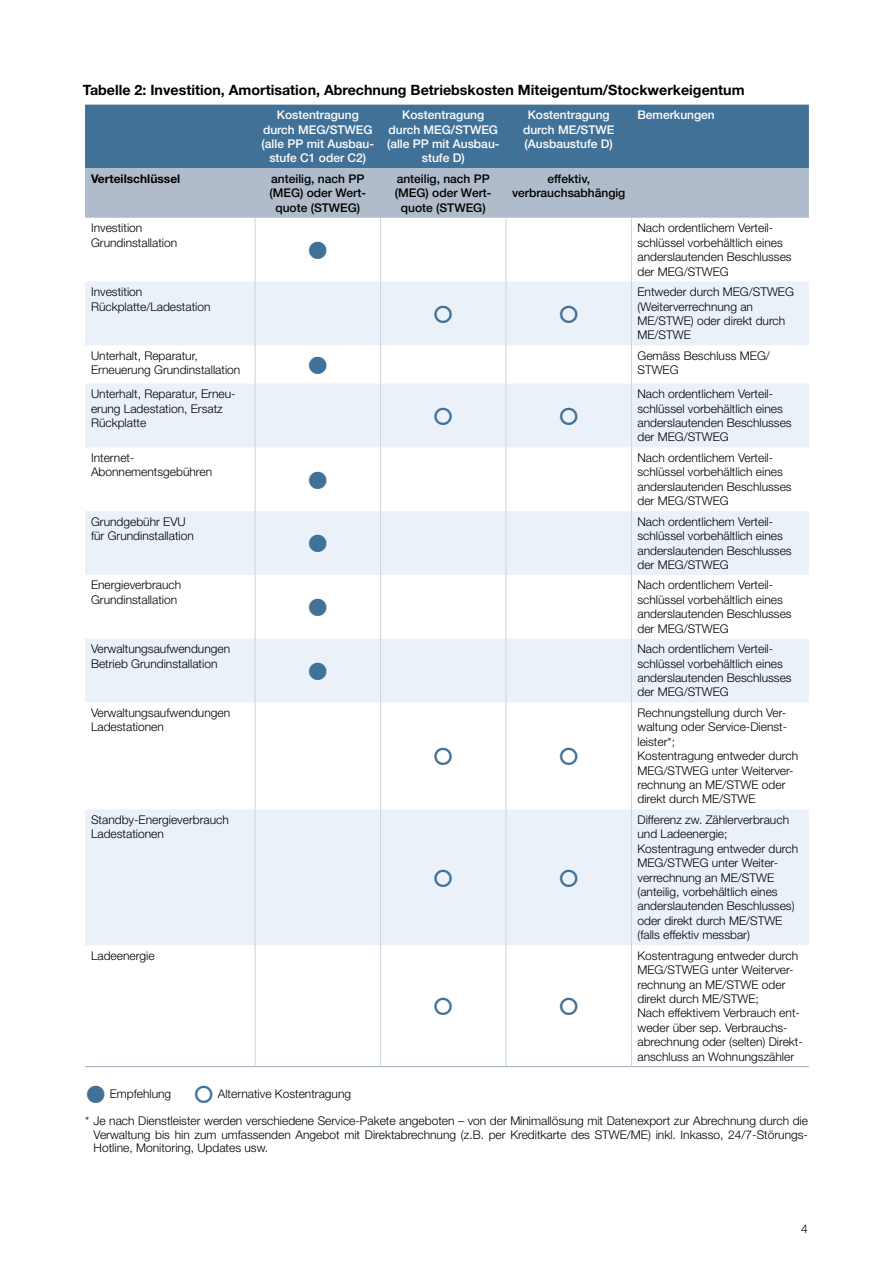
<style>
.page{position:relative;width:893px;height:1263px;background:#fff}
.page>*{position:absolute;margin:0;border:0;box-sizing:border-box;transform-origin:0 0}
.t1{font:700 14.25px "Helvetica Neue LT Std";color:#000}
.t2{font:300 12px/14.4px "Helvetica Neue LT Std";color:#000}
.t3{font:500 12px/14.4px "Helvetica Neue LT Std";color:#fff;text-align:center}
.t4{font:500 12px/14.4px "Helvetica Neue LT Std";color:#000;text-align:center}
.t5{font:700 12px "Helvetica Neue LT Std";color:#000}
</style>
<div class="page">
<div style="left:85px;top:105px;width:724px;height:63px;background:#427198"></div>
<div style="left:85px;top:168px;width:724px;height:50px;background:#b0bccb"></div>
<svg style="left:85px;top:282px;width:724px;height:663px;fill:#eaf1f9"></svg>
<hr style="left:255px;top:218px;width:1px;height:64px;background:#ced5de">
<hr style="left:380px;top:218px;width:1px;height:64px;background:#ced5de">
<hr style="left:506px;top:218px;width:1px;height:64px;background:#ced5de">
<hr style="left:631px;top:218px;width:1px;height:64px;background:#ced5de">
<hr style="left:255px;top:282px;width:1px;height:63px;background:#ced5de">
<hr style="left:380px;top:282px;width:1px;height:63px;background:#ced5de">
<hr style="left:506px;top:282px;width:1px;height:63px;background:#ced5de">
<hr style="left:631px;top:282px;width:1px;height:63px;background:#ced5de">
<hr style="left:255px;top:345px;width:1px;height:39px;background:#ced5de">
<hr style="left:380px;top:345px;width:1px;height:39px;background:#ced5de">
<hr style="left:506px;top:345px;width:1px;height:39px;background:#ced5de">
<hr style="left:631px;top:345px;width:1px;height:39px;background:#ced5de">
<hr style="left:255px;top:384px;width:1px;height:63px;background:#ced5de">
<hr style="left:380px;top:384px;width:1px;height:63px;background:#ced5de">
<hr style="left:506px;top:384px;width:1px;height:63px;background:#ced5de">
<hr style="left:631px;top:384px;width:1px;height:63px;background:#ced5de">
<hr style="left:255px;top:447px;width:1px;height:64px;background:#ced5de">
<hr style="left:380px;top:447px;width:1px;height:64px;background:#ced5de">
<hr style="left:506px;top:447px;width:1px;height:64px;background:#ced5de">
<hr style="left:631px;top:447px;width:1px;height:64px;background:#ced5de">
<hr style="left:255px;top:511px;width:1px;height:64px;background:#ced5de">
<hr style="left:380px;top:511px;width:1px;height:64px;background:#ced5de">
<hr style="left:506px;top:511px;width:1px;height:64px;background:#ced5de">
<hr style="left:631px;top:511px;width:1px;height:64px;background:#ced5de">
<hr style="left:255px;top:575px;width:1px;height:64px;background:#ced5de">
<hr style="left:380px;top:575px;width:1px;height:64px;background:#ced5de">
<hr style="left:506px;top:575px;width:1px;height:64px;background:#ced5de">
<hr style="left:631px;top:575px;width:1px;height:64px;background:#ced5de">
<hr style="left:255px;top:639px;width:1px;height:63px;background:#ced5de">
<hr style="left:380px;top:639px;width:1px;height:63px;background:#ced5de">
<hr style="left:506px;top:639px;width:1px;height:63px;background:#ced5de">
<hr style="left:631px;top:639px;width:1px;height:63px;background:#ced5de">
<hr style="left:255px;top:702px;width:1px;height:107px;background:#ced5de">
<hr style="left:380px;top:702px;width:1px;height:107px;background:#ced5de">
<hr style="left:506px;top:702px;width:1px;height:107px;background:#ced5de">
<hr style="left:631px;top:702px;width:1px;height:107px;background:#ced5de">
<hr style="left:255px;top:809px;width:1px;height:136px;background:#ced5de">
<hr style="left:380px;top:809px;width:1px;height:136px;background:#ced5de">
<hr style="left:506px;top:809px;width:1px;height:136px;background:#ced5de">
<hr style="left:631px;top:809px;width:1px;height:136px;background:#ced5de">
<hr style="left:255px;top:945px;width:1px;height:121px;background:#ced5de">
<hr style="left:380px;top:945px;width:1px;height:121px;background:#ced5de">
<hr style="left:506px;top:945px;width:1px;height:121px;background:#ced5de">
<hr style="left:631px;top:945px;width:1px;height:121px;background:#ced5de">
<hr style="left:85px;top:1066px;width:170px;height:1px;background:#9cacbe">
<hr style="left:255px;top:1066px;width:126px;height:1px;background:#9cacbe">
<hr style="left:381px;top:1066px;width:125px;height:1px;background:#9cacbe">
<hr style="left:506px;top:1066px;width:125px;height:1px;background:#9cacbe">
<hr style="left:631px;top:1066px;width:178px;height:1px;background:#9cacbe">
<svg style="left:435px;top:305px;width:17px;height:18px"></svg>
<svg style="left:560px;top:305px;width:17px;height:18px"></svg>
<svg style="left:309px;top:356px;width:18px;height:18px"></svg>
<svg style="left:435px;top:407px;width:17px;height:18px"></svg>
<svg style="left:560px;top:407px;width:17px;height:18px"></svg>
<svg style="left:309px;top:471px;width:18px;height:17px"></svg>
<svg style="left:309px;top:535px;width:18px;height:17px"></svg>
<svg style="left:309px;top:598px;width:18px;height:18px"></svg>
<svg style="left:309px;top:662px;width:18px;height:18px"></svg>
<svg style="left:435px;top:748px;width:17px;height:17px"></svg>
<svg style="left:560px;top:748px;width:17px;height:17px"></svg>
<svg style="left:435px;top:869px;width:17px;height:17px"></svg>
<svg style="left:560px;top:869px;width:17px;height:17px"></svg>
<p class="t1" style="left:83px;top:81px;width:663px">Tabelle 2: Investition, Amortisation, Abrechnung Betriebskosten Miteigentum/Stockwerkeigentum</p>
<p class="t3" style="left:262px;top:108px;width:114px">Kostentragung durch MEG/STWEG (alle PP mit Ausbau&shy;stufe C1 oder C2)</p>
<p class="t3" style="left:387px;top:108px;width:114px">Kostentragung durch MEG/STWEG (alle PP mit Ausbau&shy;stufe D)</p>
<p class="t3" style="left:523px;top:108px;width:93px">Kostentragung durch ME/STWE (Ausbaustufe D)</p>
<p class="t3" style="left:637px;top:108px;width:79px">Bemerkungen</p>
<p class="t5" style="left:91px;top:171px;width:91px">Verteilschlüssel</p>
<p class="t4" style="left:269px;top:171px;width:98px">anteilig, nach PP (MEG) oder Wert&shy;quote (STWEG)</p>
<p class="t4" style="left:395px;top:171px;width:98px">anteilig, nach PP (MEG) oder Wert&shy;quote (STWEG)</p>
<p class="t4" style="left:512px;top:171px;width:115px">effektiv, verbrauchsabhängig</p>
<p class="t2" style="left:91px;top:221px;width:88px">Investition<br>Grundinstallation</p>
<p class="t2" style="left:637px;top:221px;width:156px">Nach ordentlichem Verteil&shy;schlüssel vorbehältlich eines anderslautenden Beschlusses der MEG/STWEG</p>
<p class="t2" style="left:91px;top:284px;width:121px">Investition<br>Rückplatte/Ladestation</p>
<p class="t2" style="left:637px;top:284px;width:158px">Entweder durch MEG/STWEG (Weiterverrechnung an<br>ME/STWE) oder direkt durch<br>ME/STWE</p>
<p class="t2" style="left:91px;top:348px;width:151px">Unterhalt, Reparatur,<br>Erneuerung Grundinstallation</p>
<p class="t2" style="left:637px;top:348px;width:134px">Gemäss Beschluss MEG/<br>STWEG</p>
<p class="t2" style="left:91px;top:386px;width:146px">Unterhalt, Reparatur, Erneu&shy;erung Ladestation, Ersatz<br>Rückplatte</p>
<p class="t2" style="left:637px;top:386px;width:156px">Nach ordentlichem Verteil&shy;schlüssel vorbehältlich eines anderslautenden Beschlusses der MEG/STWEG</p>
<p class="t2" style="left:91px;top:450px;width:123px">Internet-<br>Abonnementsgebühren</p>
<p class="t2" style="left:637px;top:450px;width:156px">Nach ordentlichem Verteil&shy;schlüssel vorbehältlich eines anderslautenden Beschlusses der MEG/STWEG</p>
<p class="t2" style="left:91px;top:514px;width:104px">Grundgebühr EVU für Grundinstallation</p>
<p class="t2" style="left:637px;top:514px;width:156px">Nach ordentlichem Verteil&shy;schlüssel vorbehältlich eines anderslautenden Beschlusses der MEG/STWEG</p>
<p class="t2" style="left:91px;top:578px;width:92px">Energieverbrauch<br>Grundinstallation</p>
<p class="t2" style="left:637px;top:578px;width:156px">Nach ordentlichem Verteil&shy;schlüssel vorbehältlich eines anderslautenden Beschlusses der MEG/STWEG</p>
<p class="t2" style="left:91px;top:641px;width:141px">Verwaltungsaufwendungen<br>Betrieb Grundinstallation</p>
<p class="t2" style="left:637px;top:641px;width:156px">Nach ordentlichem Verteil&shy;schlüssel vorbehältlich eines anderslautenden Beschlusses der MEG/STWEG</p>
<p class="t2" style="left:91px;top:705px;width:141px">Verwaltungsaufwendungen<br>Ladestationen</p>
<p class="t2" style="left:637px;top:705px;width:162px">Rechnungstellung durch Ver&shy;waltung oder Service-Dienst&shy;leister*;<br>Kostentragung entweder durch<br>MEG/STWEG unter Weiterver&shy;rechnung an ME/STWE oder direkt durch ME/STWE</p>
<p class="t2" style="left:91px;top:812px;width:139px">Standby-Energieverbrauch<br>Ladestationen</p>
<p class="t2" style="left:637px;top:812px;width:162px">Differenz zw. Zählerverbrauch und Ladeenergie;<br>Kostentragung entweder durch<br>MEG/STWEG unter Weiter&shy;verrechnung an ME/STWE (anteilig, vorbehältlich eines anderslautenden Beschlusses) oder direkt durch ME/STWE (falls effektiv messbar)</p>
<p class="t2" style="left:91px;top:948px;width:65px">Ladeenergie</p>
<p class="t2" style="left:637px;top:948px;width:167px">Kostentragung entweder durch<br>MEG/STWEG unter Weiterver&shy;rechnung an ME/STWE oder direkt durch ME/STWE;<br>Nach effektivem Verbrauch ent&shy;weder über sep. Verbrauchs&shy;abrechnung oder (selten) Direkt&shy;anschluss an Wohnungszähler</p>
<p class="t2" style="left:110px;top:1086px;width:63px">Empfehlung</p>
<p class="t2" style="left:218px;top:1086px;width:135px">Alternative Kostentragung</p>
<p class="t2" style="left:94px;top:1114px;width:716px;line-height:13.5px;text-align:justify;text-indent:-9px">* Je nach Dienstleister werden verschiedene Service-Pakete angeboten – von der Minimallösung mit Datenexport zur Abrechnung durch die Verwaltung bis hin zum umfassenden Angebot mit Direktabrechnung (z.B. per Kreditkarte des STWE/ME) inkl. Inkasso, 24/7-Störungs-Hotline, Monitoring, Updates usw.</p>
<p class="t2" style="left:801px;top:1221px;width:8px">4</p>
</div>
